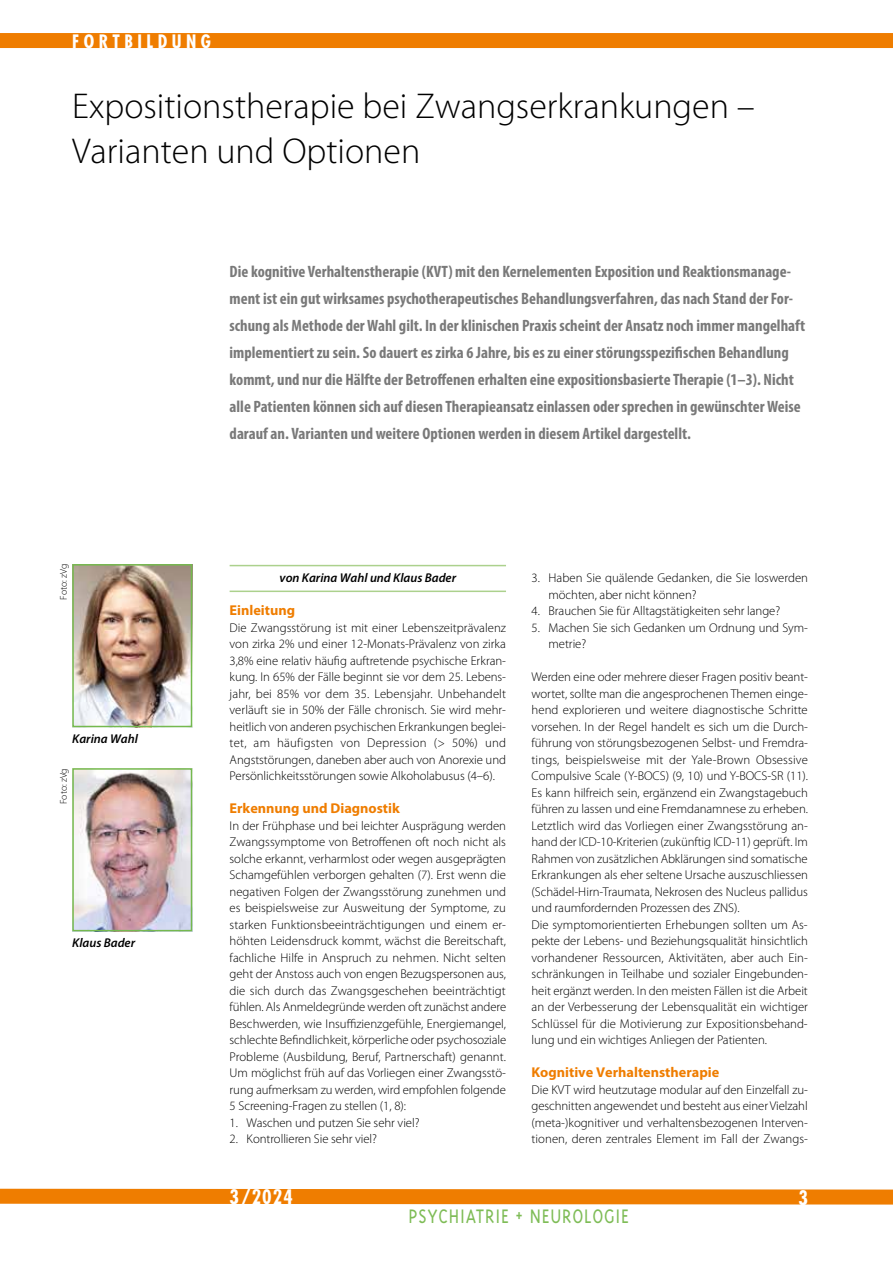
<style>
.page{position:relative;width:893px;height:1263px;background:#fff}
.page>*{position:absolute;margin:0;border:0;box-sizing:border-box;transform-origin:0 0}
.t1{font:300 36px/45px "Myriad Pro";color:#000}
.t2{font:300 22.5px "Triplex";letter-spacing:.04em;color:#7ebc56;scale:.88 1}
.t3{font:700 condensed 19.5px "Futura";color:#fff}
.t4{font:700 condensed 18px "Futura";letter-spacing:.25em;color:#fff}
.t5{font:700 condensed 16.5px/27px "Myriad Pro";color:#797979}
.t6{font:700 14.25px "Myriad Pro";color:#ef7d00}
.t7{font:300 12.75px/16.5px "Myriad Pro";letter-spacing:-.005em;color:#000;text-align:justify}
.t8{font:italic 600 12.75px "Myriad Pro";color:#000}
.t9{font:300 9.75px "Myriad Pro";color:#000}
</style>
<div class="page">
<svg style="left:0;top:1188px;width:893px;height:17px;background:#f08c1d"></svg>
<div style="left:0;top:33px;width:893px;height:15px;background:#ef7d00"></div>
<hr style="left:230px;top:565px;width:276px;height:1px;background:#acd18d">
<hr style="left:230px;top:591px;width:276px;height:1px;background:#acd18d">
<img style="left:75px;top:567px;width:114px;height:157px">
<div style="left:72px;top:564px;width:120px;height:163px;border:2px solid #75b94e"></div>
<img style="left:75px;top:771px;width:114px;height:157px">
<div style="left:72px;top:768px;width:120px;height:163px;border:2px solid #75b94e"></div>
<h3 class="t4" style="left:72px;top:30px;width:140px">FORTBILDUNG</h3>
<h1 class="t1" style="left:72px;top:84px;width:684px">Expositionstherapie bei Zwangserkrankungen –<br>Varianten und Optionen</h1>
<p class="t9" style="left:58px;top:600px;width:37px;rotate:-90deg">Foto: zVg</p>
<p class="t8" style="left:72px;top:732px;width:67px">Karina Wahl</p>
<p class="t9" style="left:58px;top:804px;width:37px;rotate:-90deg">Foto: zVg</p>
<p class="t8" style="left:72px;top:936px;width:64px">Klaus Bader</p>
<p class="t5" style="left:230px;top:258px;width:577px">Die kognitive Verhaltenstherapie (KVT) mit den Kernelementen Exposition und Reaktionsmanage&shy;ment ist ein gut wirksames psychotherapeutisches Behandlungsverfahren, das nach Stand der For&shy;schung als Methode der Wahl gilt. In der klinischen Praxis scheint der Ansatz noch immer mangelhaft implementiert zu sein. So dauert es zirka 6 Jahre, bis es zu einer störungsspezifischen Behandlung kommt, und nur die Hälfte der Betroffenen erhalten eine expositionsbasierte Therapie (1–3). Nicht alle Patienten können sich auf diesen Therapieansatz einlassen oder sprechen in gewünschter Weise darauf an. Varianten und weitere Optionen werden in diesem Artikel dargestellt.</p>
<p class="t8" style="left:279px;top:571px;width:178px">von Karina Wahl und Klaus Bader</p>
<p class="t6" style="left:230px;top:602px;width:67px">Einleitung</p>
<p class="t7" style="left:230px;top:619px;width:278px">Die Zwangsstörung ist mit einer Lebenszeitprävalenz von zirka 2% und einer 12-Monats-Prävalenz von zirka 3,8% eine relativ häufig auftretende psychische Erkran&shy;kung. In 65% der Fälle beginnt sie vor dem 25. Lebens&shy;jahr, bei 85% vor dem 35. Lebensjahr. Unbehandelt verläuft sie in 50% der Fälle chronisch. Sie wird mehr&shy;heitlich von anderen psychischen Erkrankungen beglei&shy;tet, am häufigsten von Depression (&gt; 50%) und Angststörungen, daneben aber auch von Anorexie und Persönlichkeitsstörungen sowie Alkoholabusus (4–6).</p>
<p class="t6" style="left:230px;top:800px;width:172px">Erkennung und Diagnostik</p>
<p class="t7" style="left:230px;top:817px;width:278px">In der Frühphase und bei leichter Ausprägung werden Zwangssymptome von Betroffenen oft noch nicht als solche erkannt, verharmlost oder wegen ausgeprägten Schamgefühlen verborgen gehalten (7). Erst wenn die negativen Folgen der Zwangsstörung zunehmen und es beispielsweise zur Ausweitung der Symptome, zu starken Funktionsbeeinträchtigungen und einem er&shy;höhten Leidensdruck kommt, wächst die Bereitschaft, fachliche Hilfe in Anspruch zu nehmen. Nicht selten geht der Anstoss auch von engen Bezugspersonen aus, die sich durch das Zwangsgeschehen beeinträchtigt fühlen. Als Anmeldegründe werden oft zunächst andere Beschwerden, wie Insuffizienzgefühle, Energiemangel, schlechte Befindlichkeit, körperliche oder psychosoziale Probleme (Ausbildung, Beruf, Partnerschaft) genannt.<br>Um möglichst früh auf das Vorliegen einer Zwangsstö&shy;rung aufmerksam zu werden, wird empfohlen folgende 5 Screening-Fragen zu stellen (1, 8):</p>
<p class="t7" style="left:230px;top:1114px;width:191px">1. Waschen und putzen Sie sehr viel?</p>
<p class="t7" style="left:230px;top:1131px;width:149px">2. Kontrollieren Sie sehr viel?</p>
<p class="t7" style="left:549px;top:570px;width:261px;text-indent:-17px">3. Haben Sie quälende Gedanken, die Sie loswerden möchten, aber nicht können?</p>
<p class="t7" style="left:532px;top:603px;width:250px">4. Brauchen Sie für Alltagstätigkeiten sehr lange?</p>
<p class="t7" style="left:549px;top:619px;width:261px;text-indent:-17px">5. Machen Sie sich Gedanken um Ordnung und Sym&shy;metrie?</p>
<p class="t7" style="left:532px;top:669px;width:278px;text-align:left">Werden eine oder mehrere dieser Fragen positiv beant&shy;wortet, sollte man die angesprochenen Themen einge&shy;hend explorieren und weitere diagnostische Schritte vorsehen. In der Regel handelt es sich um die Durch&shy;führung von störungsbezogenen Selbst- und Fremdra&shy;tings, beispielsweise mit der Yale-Brown Obsessive Compulsive Scale (Y-BOCS) (9, 10) und Y-BOCS-SR (11).<br>Es kann hilfreich sein, ergänzend ein Zwangstagebuch führen zu lassen und eine Fremdanamnese zu erheben.<br>Letztlich wird das Vorliegen einer Zwangsstörung an&shy;hand der ICD-10-Kriterien (zukünftig ICD-11) geprüft. Im Rahmen von zusätzlichen Abklärungen sind somatische Erkrankungen als eher seltene Ursache auszuschliessen (Schädel-Hirn-Traumata, Nekrosen des Nucleus pallidus und raumfordernden Prozessen des ZNS).<br>Die symptomorientierten Erhebungen sollten um As&shy;pekte der Lebens- und Beziehungsqualität hinsichtlich vorhandener Ressourcen, Aktivitäten, aber auch Ein&shy;schränkungen in Teilhabe und sozialer Eingebunden&shy;heit ergänzt werden. In den meisten Fällen ist die Arbeit an der Verbesserung der Lebensqualität ein wichtiger Schlüssel für die Motivierung zur Expositionsbehand&shy;lung und ein wichtiges Anliegen der Patienten.</p>
<p class="t6" style="left:531px;top:1064px;width:189px">Kognitive Verhaltenstherapie</p>
<p class="t7" style="left:531px;top:1081px;width:278px">Die KVT wird heutzutage modular auf den Einzelfall zu&shy;geschnitten angewendet und besteht aus einer Vielzahl (meta-)kognitiver und verhaltensbezogenen Interven&shy;tionen, deren zentrales Element im Fall der Zwangs-</p>
<h3 class="t3" style="left:230px;top:1184px;width:65px">3/2024</h3>
<h2 class="t2" style="left:409px;top:1203px;width:252px">PSYCHIATRIE + NEUROLOGIE</h2>
<h3 class="t3" style="left:798px;top:1185px;width:11px">3</h3>
</div>
